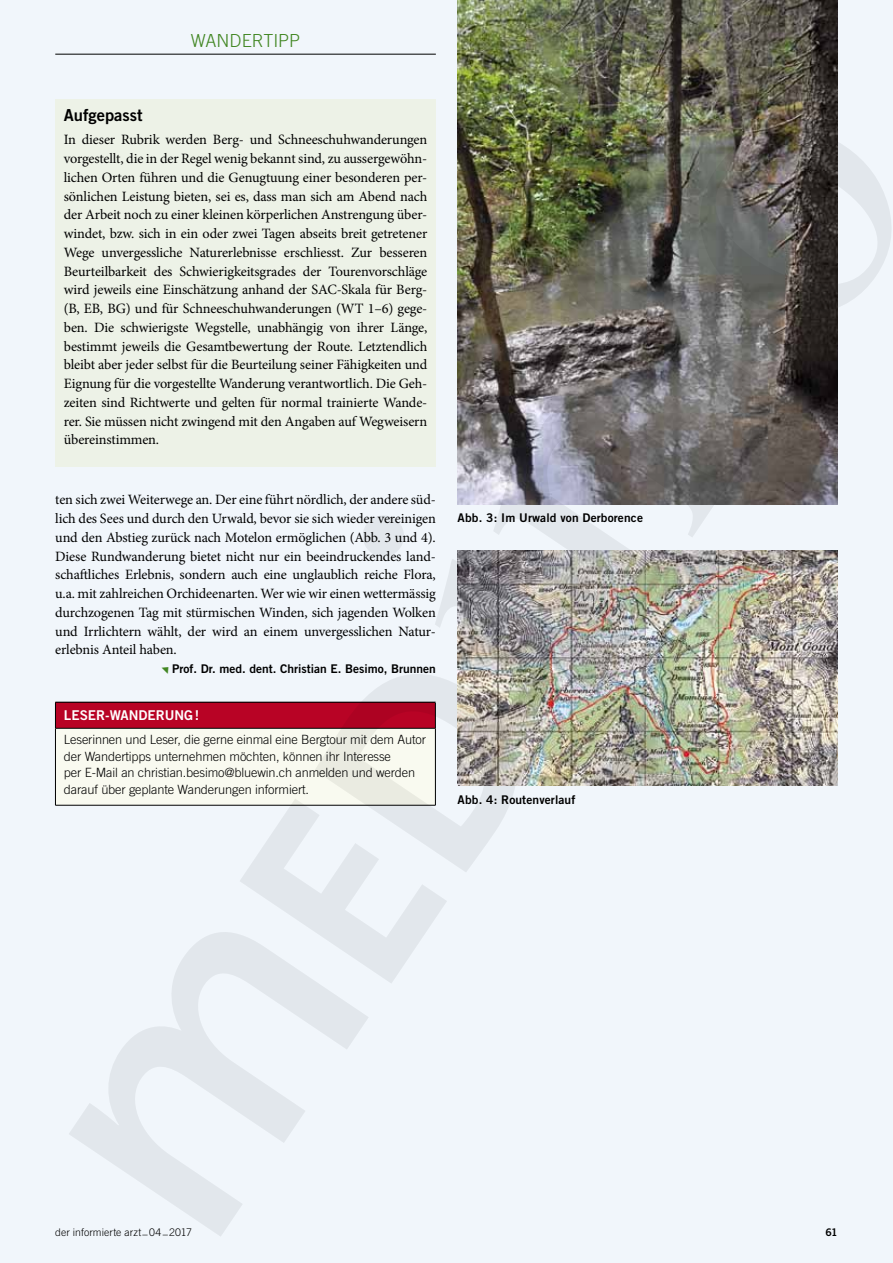
<style>
.page{position:relative;width:893px;height:1263px;background:#f1f6fb}
.page>*{position:absolute;margin:0;border:0;box-sizing:border-box;transform-origin:0 0}
.t1{font:300 18px "Trade Gothic LT";color:#418622}
.t2{font:16.5px "Trade Gothic LT Bold Two";color:#000}
.t3{font:14.25px/18.8px "Minion Pro";letter-spacing:-.01em;color:#000;text-align:justify}
.t4{font:13.5px "Trade Gothic LT Bold Two";color:#fff}
.t5{font:300 12.75px/16.5px "Trade Gothic LT";letter-spacing:-.01em;color:#000}
.t6{font:12px "Trade Gothic LT Bold Two";letter-spacing:.01em;color:#000}
.t7{font:300 10.5px "Trade Gothic LT";letter-spacing:.005em;color:#000}
.t8{font:10.5px "Trade Gothic LT Bold Two";color:#000}
</style>
<div class="page">
<div style="left:55px;top:702px;width:380px;height:26px;background:#b80325"></div>
<div style="left:55px;top:728px;width:380px;height:77px;background:#f9faf0"></div>
<svg style="left:55px;top:703px;width:1px;height:25px"></svg>
<hr style="left:55px;top:702px;width:381px;height:1px;background:#000">
<hr style="left:55px;top:728px;width:1px;height:77px;background:#000">
<hr style="left:55px;top:728px;width:381px;height:1px;background:#000">
<hr style="left:55px;top:805px;width:381px;height:1px;background:#000">
<img style="left:457px;top:0;width:381px;height:125px">
<div style="left:55px;top:99px;width:381px;height:368px;background:#edf2e7"></div>
<img style="left:529px;top:718px;width:309px;height:68px">
<img style="left:363px;top:125px;width:528px;height:593px">
<svg style="left:69px;top:658px;width:460px;height:578px"></svg>
<hr style="left:55px;top:54px;width:381px;height:1px;background:#000">
<svg style="left:162px;top:667px;width:6px;height:7px"></svg>
<p class="t1" style="left:191px;top:30px;width:49px">wanderti</p>
<p class="t1" style="left:278px;top:30px;width:23px">pp</p>
<p class="t2" style="left:64px;top:105px;width:80px">Aufgepasst</p>
<p class="t3" style="left:64px;top:130px;width:365px">In dieser Rubrik werden Berg- und Schneeschuhwanderungen vorgestellt, die in der Regel wenig bekannt sind, zu aussergewöhn&shy;lichen Orten führen und die Genugtuung einer besonderen per&shy;sönlichen Leistung bieten, sei es, dass man sich am Abend nach der Arbeit noch zu einer kleinen körperlichen Anstrengung über&shy;windet, bzw. sich in ein oder zwei Tagen abseits breit getretener Wege unvergessliche Naturerlebnisse erschliesst. Zur besseren Beurteilbarkeit des Schwierigkeitsgrades der Tourenvorschläge wird jeweils eine Einschätzung anhand der SAC-Skala für Berg-(B, EB, BG) und für Schneeschuhwanderungen (WT 1–6) gege&shy;ben. Die schwierigste Wegstelle, unabhängig von ihrer Länge, bestimmt jeweils die Gesamtbewertung der Route. Letztendlich bleibt aber jeder selbst für die Beurteilung seiner Fähigkeiten und Eignung für die vorgestellte Wanderung verantwortlich. Die Geh&shy;zeiten sind Richtwerte und gelten für normal trainierte Wande&shy;rer. Sie müssen nicht zwingend mit den Angaben auf Wegweisern übereinstimmen.</p>
<p class="t3" style="left:55px;top:490px;width:382px">ten sich zwei Weiterwege an. Der eine führt nördlich, der andere süd&shy;lich des Sees und durch den Urwald, bevor sie sich wieder vereinigen und den Abstieg zurück nach Motelon ermöglichen (Abb. 3 und 4).<br>Diese Rundwanderung bietet nicht nur ein beeindruckendes land&shy;schaftliches Erlebnis, sondern auch eine unglaublich reiche Flora, u.a. mit zahlreichen Orchideenarten. Wer wie wir einen wettermässig durchzogenen Tag mit stürmischen Winden, sich jagenden Wolken und Irrlichtern wählt, der wird an einem unvergesslichen Natur&shy;erlebnis Anteil haben.</p>
<p class="t6" style="left:172px;top:662px;width:265px">Prof. Dr. med. dent. Christian E. Besimo, Brunnen</p>
<p class="t4" style="left:64px;top:707px;width:137px">LESER-WANDERUNG!</p>
<p class="t5" style="left:64px;top:731px;width:363px">Leserinnen und Leser, die gerne einmal eine Bergtour mit dem Autor der Wandertipps unternehmen möchten, können ihr Interesse<br>per E-Mail an christian.besimo@bluewin.ch anmelden und werden darauf über geplante Wanderungen informiert.</p>
<p class="t6" style="left:458px;top:510px;width:187px">Abb. 3: Im Urwald von Derborence</p>
<p class="t6" style="left:458px;top:793px;width:119px">Abb. 4: Routenverlauf</p>
<p class="t7" style="left:55px;top:1226px;width:138px">der informierte arzt _04_2017</p>
<p class="t8" style="left:825px;top:1225px;width:14px">61</p>
</div>
